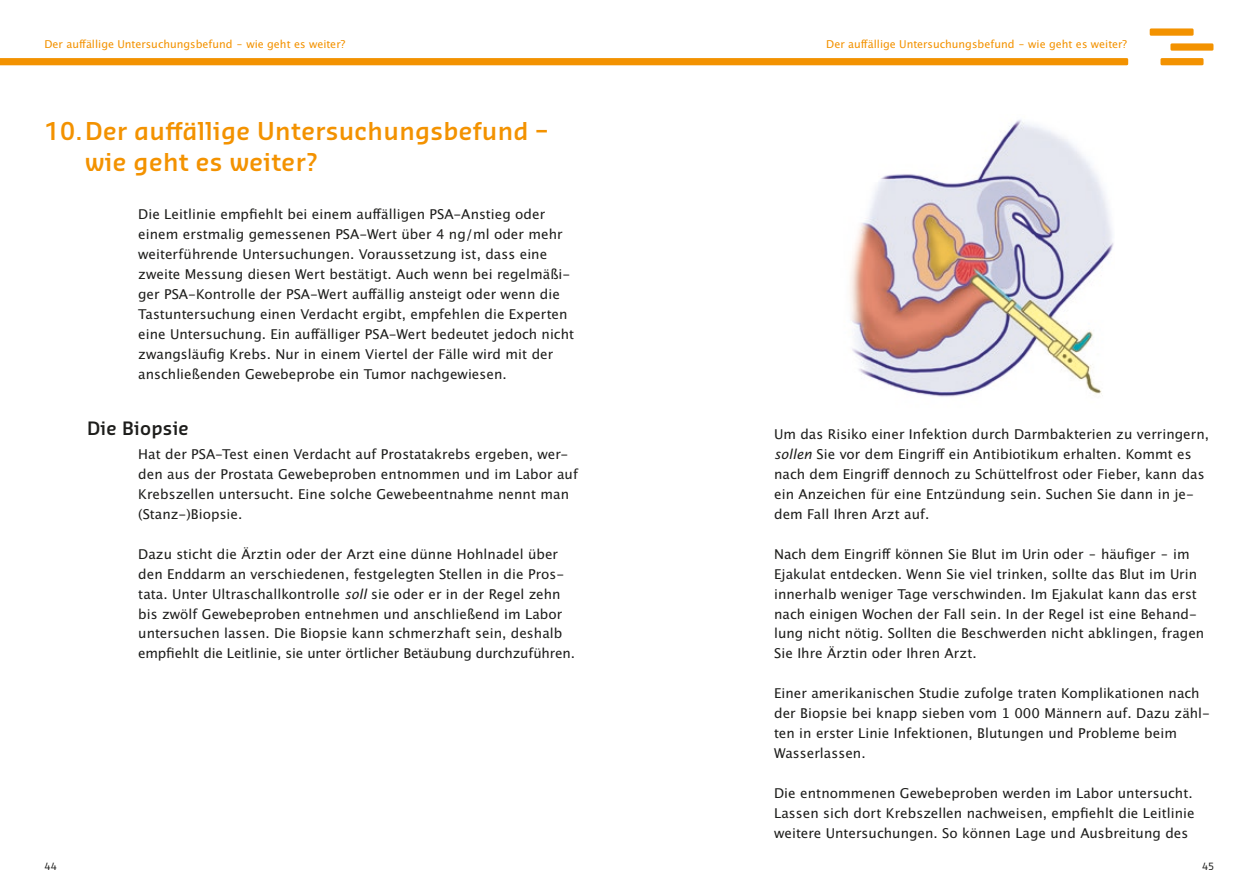
<style>
.page{position:relative;width:1259px;height:893px;background:#fff}
.page>*{position:absolute;margin:0;border:0;box-sizing:border-box;transform-origin:0 0}
.t1{font:600 24px/31.5px "Sansa Pro";letter-spacing:.015em;color:#f39200}
.Headline_2__Ebene{font:600 18px "Sansa Pro";letter-spacing:.015em;color:#1d1d1b}
.Fliess{font:13.5px/20px "Lucida San Rom";letter-spacing:.005em;color:#1d1d1b}
.t2{font:10.8px "Lucida San Rom";color:#f39200}
.t3{font:9.75px "Sansa Pro";color:#1d1d1b}
.s1{font-family:"Lucida San Rom Ita"}
</style>
<div class="page">
<div style="left:1149px;top:28px;width:44px;height:8px;background:#f39200"></div>
<div style="left:1170px;top:43px;width:43px;height:8px;background:#f39200"></div>
<div style="left:1160px;top:58px;width:43px;height:7px;background:#f39200"></div>
<svg style="left:0;top:58px;width:1128px;height:7px;background:#f39302"></svg>
<img style="left:850px;top:120px;width:264px;height:277px">
<p class="t2" style="left:44px;top:37px;width:302px">Der auffällige Untersuchungsbefund – wie geht es weiter?</p>
<p class="t2" style="left:826px;top:37px;width:302px">Der auffällige Untersuchungsbefund – wie geht es weiter?</p>
<p class="t1" style="left:85px;top:114px;width:464px;text-indent:-41px">10.Der auffällige Untersuchungsbefund – wie geht es weiter?</p>
<p class="Fliess" style="left:138px;top:205px;width:437px">Die Leitlinie empfiehlt bei einem auffälligen PSA-Anstieg oder einem erstmalig gemessenen PSA-Wert über 4 ng/ml oder mehr weiterführende Untersuchungen. Voraussetzung ist, dass eine zweite Messung diesen Wert bestätigt. Auch wenn bei regelmäßi&shy;ger PSA-Kontrolle der PSA-Wert auffällig ansteigt oder wenn die Tastuntersuchung einen Verdacht ergibt, empfehlen die Experten eine Untersuchung. Ein auffälliger PSA-Wert bedeutet jedoch nicht zwangsläufig Krebs. Nur in einem Viertel der Fälle wird mit der anschließenden Gewebeprobe ein Tumor nachgewiesen.</p>
<p class="Headline_2__Ebene" style="left:87px;top:417px;width:103px">Die Biopsie</p>
<p class="Fliess" style="left:138px;top:444px;width:441px">Hat der PSA-Test einen Verdacht auf Prostatakrebs ergeben, wer&shy;den aus der Prostata Gewebeproben entnommen und im Labor auf Krebszellen untersucht. Eine solche Gewebeentnahme nennt man (Stanz-)Biopsie.</p>
<p class="Fliess" style="left:138px;top:544px;width:438px">Dazu sticht die Ärztin oder der Arzt eine dünne Hohlnadel über den Enddarm an verschiedenen, festgelegten Stellen in die Pros&shy;tata. Unter Ultraschallkontrolle <span class="s1">soll</span> sie oder er in der Regel zehn bis zwölf Gewebeproben entnehmen und anschließend im Labor untersuchen lassen. Die Biopsie kann schmerzhaft sein, deshalb empfiehlt die Leitlinie, sie unter örtlicher Betäubung durchzuführen.</p>
<p class="Fliess" style="left:774px;top:424px;width:436px">Um das Risiko einer Infektion durch Darmbakterien zu verringern, <span class="s1">sollen</span> Sie vor dem Eingriff ein Antibiotikum erhalten. Kommt es nach dem Eingriff dennoch zu Schüttelfrost oder Fieber, kann das ein Anzeichen für eine Entzündung sein. Suchen Sie dann in je&shy;dem Fall Ihren Arzt auf.</p>
<p class="Fliess" style="left:774px;top:544px;width:432px">Nach dem Eingriff können Sie Blut im Urin oder – häufiger – im Ejakulat entdecken. Wenn Sie viel trinken, sollte das Blut im Urin innerhalb weniger Tage verschwinden. Im Ejakulat kann das erst nach einigen Wochen der Fall sein. In der Regel ist eine Behand&shy;lung nicht nötig. Sollten die Beschwerden nicht abklingen, fragen Sie Ihre Ärztin oder Ihren Arzt.</p>
<p class="Fliess" style="left:774px;top:684px;width:437px">Einer amerikanischen Studie zufolge traten Komplikationen nach der Biopsie bei knapp sieben vom 1 000 Männern auf. Dazu zähl&shy;ten in erster Linie Infektionen, Blutungen und Probleme beim Wasserlassen.</p>
<p class="Fliess" style="left:774px;top:783px;width:422px">Die entnommenen Gewebeproben werden im Labor untersucht.<br>Lassen sich dort Krebszellen nachweisen, empfiehlt die Leitlinie weitere Untersuchungen. So können Lage und Ausbreitung des</p>
<p class="t3" style="left:45px;top:860px;width:14px">44</p>
<p class="t3" style="left:1202px;top:860px;width:14px">45</p>
</div>
